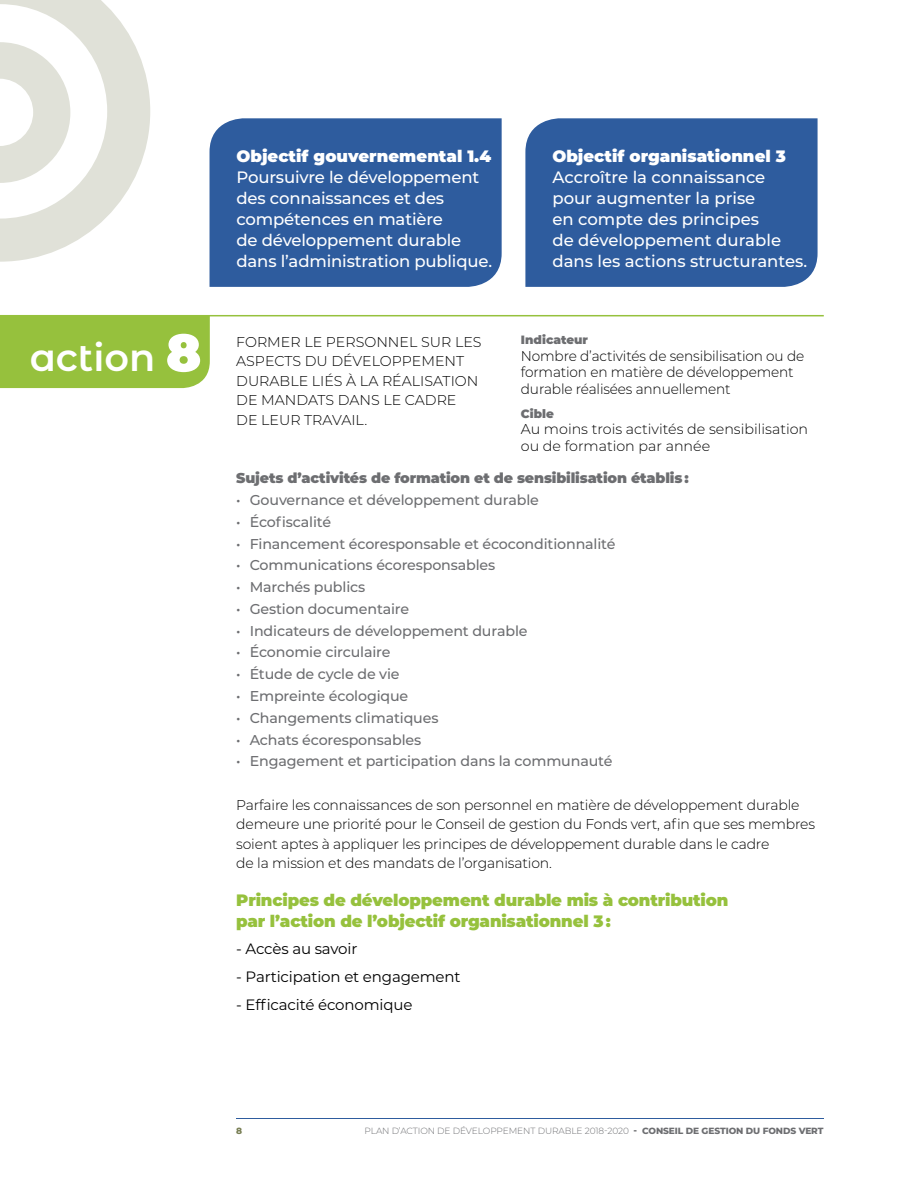
<style>
.page{position:relative;width:918px;height:1188px;background:#fff}
.page>*{position:absolute;margin:0;border:0;box-sizing:border-box;transform-origin:0 0}
.t1{font:600 38.25px "Montserrat Alternates";color:#fff}
.t2{font:500 16.5px/21px "Montserrat";letter-spacing:-.01em;color:#fff}
.t3{font:900 16.5px/21px "Montserrat";letter-spacing:-.01em;color:#96c13d}
.t4{font:900 16.5px "Montserrat";color:#fff}
.t5{font:15px "Montserrat";letter-spacing:-.01em;color:#000}
.t6{font:300 14.25px/19.5px "Montserrat";letter-spacing:-.01em;color:#000}
.t7{font:500 14.25px "Montserrat";letter-spacing:-.01em;color:#6d6e71}
.t8{font:300 14.25px/16.5px "Montserrat";letter-spacing:-.01em;color:#000;scale:.96 1}
.t9{font:900 14.25px "Montserrat";letter-spacing:-.01em;color:#6d6e71}
.t10{font:900 12px "Montserrat";color:#6d6e71}
.t11{font:300 9px "Montserrat";letter-spacing:-.01em;color:#6d6e71}
.t12{font:800 9px "Montserrat";color:#787e54}
.s1{font-weight:900;font-size:52.5px}
.s2{font-weight:800}
</style>
<div class="page">
<svg style="left:0;top:0;width:150px;height:262px"></svg>
<hr style="left:236px;top:1119px;width:588px;height:1px;background:#2e5c9e">
<div style="left:210px;top:118px;width:292px;height:169px;background:#2e5c9e"></div>
<div style="left:525px;top:118px;width:293px;height:169px;background:#2e5c9e"></div>
<div style="left:0;top:316px;width:210px;height:72px;background:#96c13d"></div>
<hr style="left:0;top:315px;width:824px;height:1px;background:#96c13d">
<h1 class="t1" style="left:30px;top:331px;width:173px">action <span class="s1">8</span></h1>
<p class="t4" style="left:237px;top:144px;width:256px">Objectif gouvernemental 1.4</p>
<p class="t2" style="left:237px;top:166px;width:257px">Poursuivre le développement des connaissances et des compétences en matière<br>de développement durable dans l’administration publique.</p>
<p class="t4" style="left:552px;top:144px;width:235px">Objectif organisationnel 3</p>
<p class="t2" style="left:552px;top:166px;width:256px">Accroître la connaissance pour augmenter la prise<br>en compte des principes<br>de développement durable dans les actions structurantes.</p>
<p class="t6" style="left:236px;top:331px;width:247px">FORMER LE PERSONNEL SUR LES<br>ASPECTS DU DÉVELOPPEMENT<br>DURABLE LIÉS À LA RÉALISATION<br>DE MANDATS DANS LE CADRE<br>DE LEUR TRAVAIL.</p>
<p class="t10" style="left:521px;top:331px;width:69px">Indicateur</p>
<p class="t8" style="left:521px;top:347px;width:297px">Nombre d’activités de sensibilisation ou de formation en matière de développement durable réalisées annuellement</p>
<p class="t10" style="left:521px;top:404px;width:34px">Cible</p>
<p class="t6" style="left:521px;top:420px;width:289px;line-height:16.5px">Au moins trois activités de sensibilisation ou de formation par année</p>
<p class="t9" style="left:236px;top:468px;width:454px">Sujets d’activités de formation et de sensibilisation établis :</p>
<p class="t7" style="left:236px;top:490px;width:304px">• Gouvernance et développement durable</p>
<p class="t7" style="left:236px;top:512px;width:96px">• Écofiscalité</p>
<p class="t7" style="left:236px;top:534px;width:381px">• Financement écoresponsable et écoconditionnalité</p>
<p class="t7" style="left:236px;top:555px;width:261px">• Communications écoresponsables</p>
<p class="t7" style="left:236px;top:577px;width:131px">• Marchés publics</p>
<p class="t7" style="left:236px;top:599px;width:174px">• Gestion documentaire</p>
<p class="t7" style="left:236px;top:621px;width:293px">• Indicateurs de développement durable</p>
<p class="t7" style="left:236px;top:642px;width:156px">• Économie circulaire</p>
<p class="t7" style="left:236px;top:664px;width:165px">• Étude de cycle de vie</p>
<p class="t7" style="left:236px;top:686px;width:174px">• Empreinte écologique</p>
<p class="t7" style="left:236px;top:708px;width:204px">• Changements climatiques</p>
<p class="t7" style="left:236px;top:730px;width:187px">• Achats écoresponsables</p>
<p class="t7" style="left:236px;top:751px;width:378px">• Engagement et participation dans la communauté</p>
<p class="t6" style="left:236px;top:795px;width:580px">Parfaire les connaissances de son personnel en matière de développement durable demeure une priorité pour le Conseil de gestion du Fonds vert, afin que ses membres soient aptes à appliquer les principes de développement durable dans le cadre<br>de la mission et des mandats de l’organisation.</p>
<p class="t3" style="left:236px;top:888px;width:494px">Principes de développement durable mis à contribution par l’action de l’objectif organisationnel 3 :</p>
<p class="t5" style="left:236px;top:939px;width:123px">- Accès au savoir</p>
<p class="t5" style="left:236px;top:967px;width:226px">- Participation et engagement</p>
<p class="t5" style="left:236px;top:994px;width:178px">- Efficacité économique</p>
<p class="t12" style="left:236px;top:1124px;width:8px">8</p>
<p class="t11" style="left:365px;top:1125px;width:460px">PLAN D’ACTION DE DÉVELOPPEMENT DURABLE 2018-2020 <span class="s2">- CONSEIL DE GESTION DU FONDS VERT</span></p>
</div>
